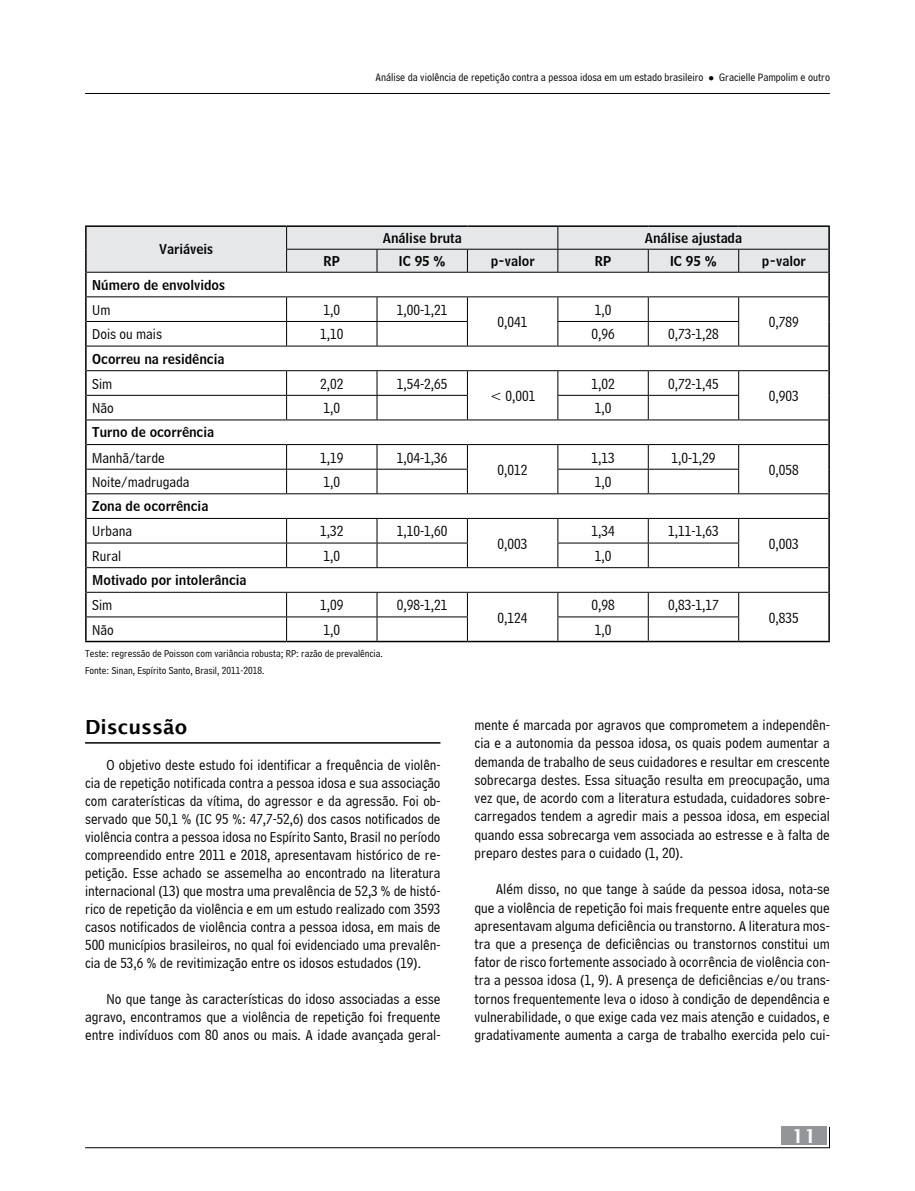
<style>
.page{position:relative;width:915px;height:1191px;background:#fff}
.page>*{position:absolute;margin:0;border:0;box-sizing:border-box;transform-origin:0 0}
.t1{font:600 19.5px "Lucida Sans";color:#000}
.t2{font:600 19.5px "Lucida Sans";color:#fff}
.t3{font:15px/18.3px "Bell Centennial BT Address";color:#000;text-align:justify}
.t4{font:13.5px "Bell Centennial BT Name And Number";color:#000}
.t5{font:11.25px "Bell Centennial BT Address";color:#000}
.t6{font:10.5px/16.8px "Bell Centennial BT Address";color:#000}
.s1{font-family:"Arial";font-weight:700}
.s2{font-family:"Arial Narrow";font-size:13.5px}
</style>
<div class="page">
<div style="left:781px;top:1126px;width:45px;height:19px;background:#939598"></div>
<hr style="left:85px;top:1147px;width:744px;height:1px;background:#000">
<hr style="left:85px;top:93px;width:744px;height:1px;background:#000">
<hr style="left:85px;top:225px;width:201px;height:2px;background:#000">
<hr style="left:85px;top:227px;width:2px;height:22px;background:#000">
<hr style="left:85px;top:249px;width:2px;height:23px;background:#000">
<hr style="left:286px;top:225px;width:91px;height:2px;background:#000">
<hr style="left:377px;top:225px;width:90px;height:2px;background:#000">
<hr style="left:467px;top:225px;width:90px;height:2px;background:#000">
<hr style="left:557px;top:225px;width:91px;height:2px;background:#000">
<hr style="left:648px;top:225px;width:90px;height:2px;background:#000">
<hr style="left:738px;top:225px;width:91px;height:2px;background:#000">
<hr style="left:85px;top:272px;width:2px;height:25px;background:#000">
<hr style="left:85px;top:297px;width:2px;height:24px;background:#000">
<hr style="left:85px;top:321px;width:2px;height:25px;background:#000">
<hr style="left:85px;top:346px;width:2px;height:25px;background:#000">
<hr style="left:85px;top:371px;width:2px;height:24px;background:#000">
<hr style="left:85px;top:395px;width:2px;height:25px;background:#000">
<hr style="left:85px;top:420px;width:2px;height:24px;background:#000">
<hr style="left:85px;top:444px;width:2px;height:25px;background:#000">
<hr style="left:85px;top:469px;width:2px;height:25px;background:#000">
<hr style="left:85px;top:494px;width:2px;height:24px;background:#000">
<hr style="left:85px;top:518px;width:2px;height:25px;background:#000">
<hr style="left:85px;top:543px;width:2px;height:24px;background:#000">
<hr style="left:85px;top:567px;width:2px;height:25px;background:#000">
<hr style="left:85px;top:592px;width:2px;height:25px;background:#000">
<hr style="left:467px;top:641px;width:90px;height:1px;background:#000">
<hr style="left:738px;top:641px;width:91px;height:1px;background:#000">
<hr style="left:85px;top:617px;width:2px;height:24px;background:#000">
<hr style="left:85px;top:641px;width:201px;height:1px;background:#000">
<hr style="left:286px;top:641px;width:91px;height:1px;background:#000">
<hr style="left:377px;top:641px;width:90px;height:1px;background:#000">
<hr style="left:557px;top:641px;width:91px;height:1px;background:#000">
<hr style="left:648px;top:641px;width:90px;height:1px;background:#000">
<svg style="left:86px;top:226px;width:743px;height:415px"></svg>
<hr style="left:85px;top:742px;width:355px;height:1px;background:#000">
<p class="t4" style="left:159px;top:241px;width:56px">Variáveis</p>
<p class="t5" style="left:375px;top:70px;width:456px">Análise da violência de repetição contra a pessoa idosa em um estado brasileiro ● Gracielle Pampolim e outro</p>
<p class="t4" style="left:382px;top:229px;width:80px">Análise bruta</p>
<p class="t4" style="left:644px;top:229px;width:99px">Análise ajustada</p>
<p class="t4" style="left:323px;top:252px;width:18px">RP</p>
<p class="t4" style="left:399px;top:252px;width:48px">IC 95 <span class="s1">%</span></p>
<p class="t4" style="left:490px;top:252px;width:45px">p-valor</p>
<p class="t4" style="left:594px;top:252px;width:18px">RP</p>
<p class="t4" style="left:670px;top:252px;width:48px">IC 95 <span class="s1">%</span></p>
<p class="t4" style="left:761px;top:252px;width:45px">p-valor</p>
<p class="t4" style="left:92px;top:276px;width:134px">Número de envolvidos</p>
<p class="t3" style="left:92px;top:300px;width:20px">Um</p>
<p class="t3" style="left:323px;top:300px;width:18px">1,0</p>
<p class="t3" style="left:396px;top:300px;width:52px">1,00-1,21</p>
<p class="t3" style="left:594px;top:300px;width:18px">1,0</p>
<p class="t3" style="left:497px;top:313px;width:31px">0,041</p>
<p class="t3" style="left:92px;top:325px;width:71px">Dois ou mais</p>
<p class="t3" style="left:320px;top:325px;width:25px">1,10</p>
<p class="t3" style="left:591px;top:325px;width:25px">0,96</p>
<p class="t3" style="left:667px;top:325px;width:52px">0,73-1,28</p>
<p class="t4" style="left:92px;top:350px;width:134px">Ocorreu na residência</p>
<p class="t3" style="left:92px;top:374px;width:21px">Sim</p>
<p class="t3" style="left:320px;top:374px;width:25px">2,02</p>
<p class="t3" style="left:396px;top:374px;width:52px">1,54-2,65</p>
<p class="t3" style="left:489px;top:387px;width:47px">&lt; 0,001</p>
<p class="t3" style="left:591px;top:374px;width:25px">1,02</p>
<p class="t3" style="left:667px;top:374px;width:52px">0,72-1,45</p>
<p class="t3" style="left:92px;top:399px;width:23px">Não</p>
<p class="t3" style="left:323px;top:399px;width:18px">1,0</p>
<p class="t3" style="left:594px;top:399px;width:18px">1,0</p>
<p class="t4" style="left:92px;top:424px;width:123px">Turno de ocorrência</p>
<p class="t3" style="left:92px;top:448px;width:74px">Manhã/tarde</p>
<p class="t3" style="left:320px;top:448px;width:25px">1,19</p>
<p class="t3" style="left:396px;top:448px;width:52px">1,04-1,36</p>
<p class="t3" style="left:497px;top:460px;width:31px">0,012</p>
<p class="t3" style="left:591px;top:448px;width:25px">1,13</p>
<p class="t3" style="left:671px;top:448px;width:46px">1,0-1,29</p>
<p class="t3" style="left:92px;top:473px;width:99px">Noite/madrugada</p>
<p class="t3" style="left:323px;top:473px;width:18px">1,0</p>
<p class="t3" style="left:594px;top:473px;width:18px">1,0</p>
<p class="t4" style="left:92px;top:497px;width:117px">Zona de ocorrência</p>
<p class="t3" style="left:92px;top:522px;width:41px">Urbana</p>
<p class="t3" style="left:320px;top:522px;width:25px">1,32</p>
<p class="t3" style="left:396px;top:522px;width:52px">1,10-1,60</p>
<p class="t3" style="left:497px;top:534px;width:31px">0,003</p>
<p class="t3" style="left:591px;top:522px;width:25px">1,34</p>
<p class="t3" style="left:667px;top:522px;width:52px">1,11-1,63</p>
<p class="t3" style="left:92px;top:547px;width:30px">Rural</p>
<p class="t3" style="left:323px;top:547px;width:18px">1,0</p>
<p class="t3" style="left:594px;top:547px;width:18px">1,0</p>
<p class="t4" style="left:92px;top:571px;width:156px">Motivado por intolerância</p>
<p class="t3" style="left:92px;top:596px;width:21px">Sim</p>
<p class="t3" style="left:320px;top:596px;width:25px">1,09</p>
<p class="t3" style="left:396px;top:596px;width:52px">0,98-1,21</p>
<p class="t3" style="left:497px;top:608px;width:31px">0,124</p>
<p class="t3" style="left:591px;top:596px;width:25px">0,98</p>
<p class="t3" style="left:667px;top:596px;width:52px">0,83-1,17</p>
<p class="t3" style="left:92px;top:620px;width:23px">Não</p>
<p class="t3" style="left:323px;top:620px;width:18px">1,0</p>
<p class="t3" style="left:594px;top:620px;width:18px">1,0</p>
<p class="t6" style="left:85px;top:645px;width:299px">Teste: regressão de Poisson com variância robusta; RP: razão de prevalência.<br>Fonte: Sinan, Espírito Santo, Brasil, 2011-2018.</p>
<p class="t3" style="left:768px;top:313px;width:31px">0,789</p>
<p class="t3" style="left:768px;top:387px;width:31px">0,903</p>
<p class="t3" style="left:768px;top:460px;width:31px">0,058</p>
<p class="t3" style="left:768px;top:534px;width:31px">0,003</p>
<p class="t3" style="left:768px;top:608px;width:31px">0,835</p>
<h1 class="t1" style="left:85px;top:716px;width:103px">Discussão</h1>
<p class="t3" style="left:85px;top:755px;width:357px;text-indent:21px">O objetivo deste estudo foi identificar a frequência de violên&shy;cia de repetição notificada contra a pessoa idosa e sua associação com caraterísticas da vítima, do agressor e da agressão. Foi ob&shy;servado que 50,1 <span class="s2">%</span> (IC 95 <span class="s2">%</span>: 47,7-52,6) dos casos notificados de violência contra a pessoa idosa no Espírito Santo, Brasil no período compreendido entre 2011 e 2018, apresentavam histórico de re&shy;petição. Esse achado se assemelha ao encontrado na literatura internacional (13) que mostra uma prevalência de 52,3 <span class="s2">%</span> de histó&shy;rico de repetição da violência e em um estudo realizado com 3593 casos notificados de violência contra a pessoa idosa, em mais de 500 municípios brasileiros, no qual foi evidenciado uma prevalên&shy;cia de 53,6 <span class="s2">%</span> de revitimização entre os idosos estudados (19).</p>
<p class="t3" style="left:85px;top:989px;width:357px;text-indent:21px">No que tange às características do idoso associadas a esse agravo, encontramos que a violência de repetição foi frequente entre indivíduos com 80 anos ou mais. A idade avançada geral-</p>
<p class="t3" style="left:474px;top:716px;width:357px">mente é marcada por agravos que comprometem a independên&shy;cia e a autonomia da pessoa idosa, os quais podem aumentar a demanda de trabalho de seus cuidadores e resultar em crescente sobrecarga destes. Essa situação resulta em preocupação, uma vez que, de acordo com a literatura estudada, cuidadores sobre&shy;carregados tendem a agredir mais a pessoa idosa, em especial quando essa sobrecarga vem associada ao estresse e à falta de preparo destes para o cuidado (1, 20).</p>
<p class="t3" style="left:474px;top:880px;width:357px;text-indent:21px">Além disso, no que tange à saúde da pessoa idosa, nota-se que a violência de repetição foi mais frequente entre aqueles que apresentavam alguma deficiência ou transtorno. A literatura mos&shy;tra que a presença de deficiências ou transtornos constitui um fator de risco fortemente associado à ocorrência de violência con&shy;tra a pessoa idosa (1, 9). A presença de deficiências e/ou trans&shy;tornos frequentemente leva o idoso à condição de dependência e vulnerabilidade, o que exige cada vez mais atenção e cuidados, e gradativamente aumenta a carga de trabalho exercida pelo cui-</p>
<h1 class="t2" style="left:791px;top:1125px;width:26px">11</h1>
</div>
